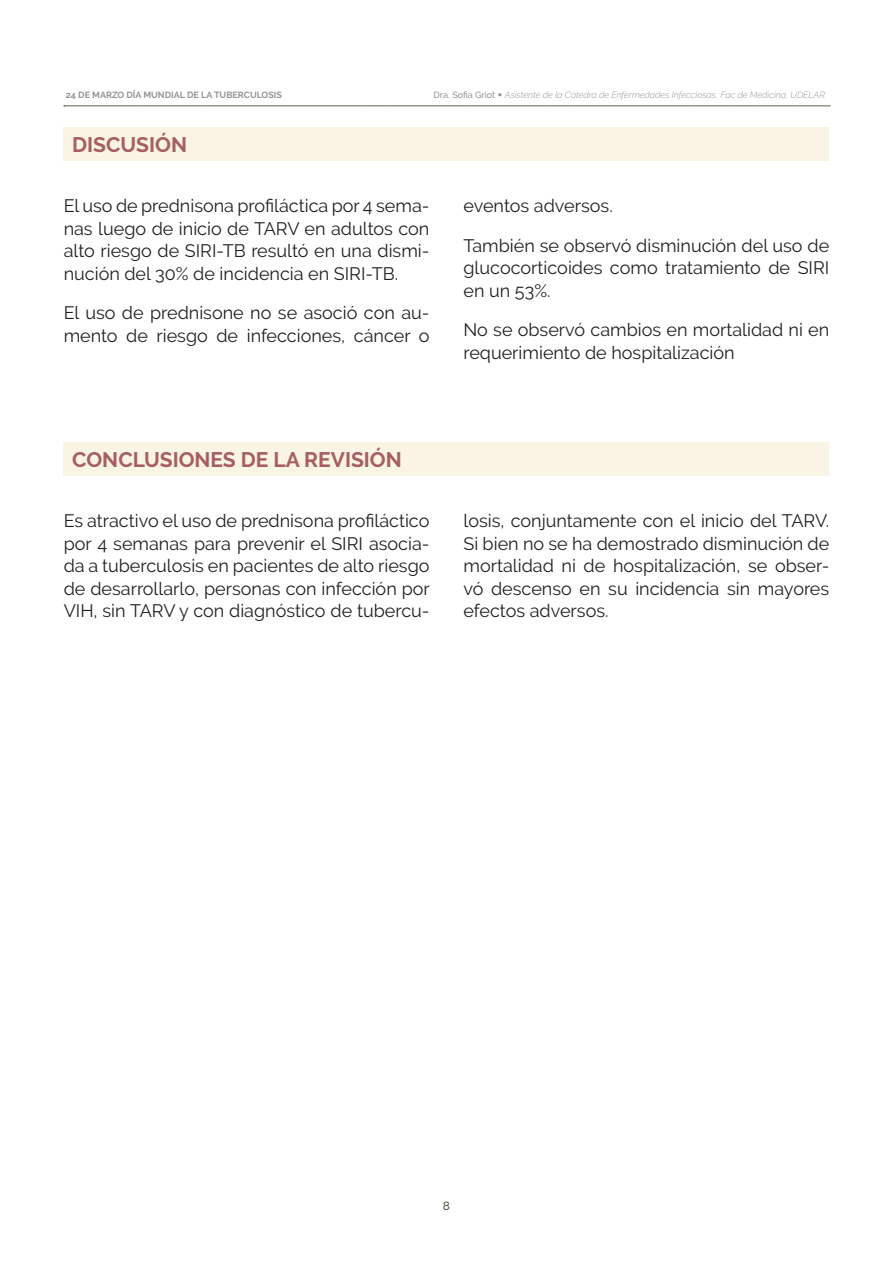
<style>
.page{position:relative;width:893px;height:1263px;background:#fff}
.page>*{position:absolute;margin:0;border:0;box-sizing:border-box;transform-origin:0 0}
.titulo_chico{font:700 21px "Raleway";color:#a65e61}
.copy{font:18px/22.5px "Raleway";color:#231f20;text-align:justify}
.t1{font:500 12px "Raleway";color:#58553a}
.t2{font:italic 300 9px "Raleway";color:#939598}
.t3{font:700 9px "Raleway";color:#939598}
.s1{font-weight:500;font-style:normal}
.s2{font-family:"Helvetica";font-style:normal}
</style>
<div class="page">
<svg style="left:64px;top:106px;width:766px;height:1px"></svg>
<div style="left:64px;top:128px;width:765px;height:33px;background:#f9f4e3"></div>
<div style="left:64px;top:442px;width:765px;height:34px;background:#f9f4e3"></div>
<p class="t3" style="left:66px;top:89px;width:218px">24 DE MARZO DÍA MUNDIAL DE LA TUBERCULOSIS</p>
<p class="t2" style="left:434px;top:89px;width:394px"><span class="s1">Dra. Sofia Griot</span> <span class="s2">•</span> Asistente de la Cátedra de Enfermedades Infecciosas, Fac de Medicina, UDELAR.</p>
<p class="titulo_chico" style="left:72px;top:132px;width:116px">DISCUSIÓN</p>
<p class="copy" style="left:64px;top:195px;width:367px">El uso de prednisona profiláctica por 4 sema&shy;nas luego de inicio de TARV en adultos con alto riesgo de SIRI-TB resultó en una dismi&shy;nución del 30% de incidencia en SIRI-TB.</p>
<p class="copy" style="left:64px;top:302px;width:367px">El uso de prednisone no se asoció con au&shy;mento de riesgo de infecciones, cáncer o</p>
<p class="titulo_chico" style="left:72px;top:447px;width:331px">CONCLUSIONES DE LA REVISIÓN</p>
<p class="copy" style="left:463px;top:195px;width:151px">eventos adversos.</p>
<p class="copy" style="left:463px;top:234px;width:367px">También se observó disminución del uso de glucocorticoides como tratamiento de SIRI en un 53%.</p>
<p class="copy" style="left:463px;top:319px;width:367px">No se observó cambios en mortalidad ni en requerimiento de hospitalización</p>
<p class="copy" style="left:64px;top:510px;width:368px">Es atractivo el uso de prednisona profiláctico por 4 semanas para prevenir el SIRI asocia&shy;da a tuberculosis en pacientes de alto riesgo de desarrollarlo, personas con infección por VIH, sin TARV y con diagnóstico de tubercu-</p>
<p class="copy" style="left:463px;top:510px;width:367px">losis, conjuntamente con el inicio del TARV.<br>Si bien no se ha demostrado disminución de mortalidad ni de hospitalización, se obser&shy;vó descenso en su incidencia sin mayores efectos adversos.</p>
<p class="t1" style="left:443px;top:1199px;width:9px">8</p>
</div>
